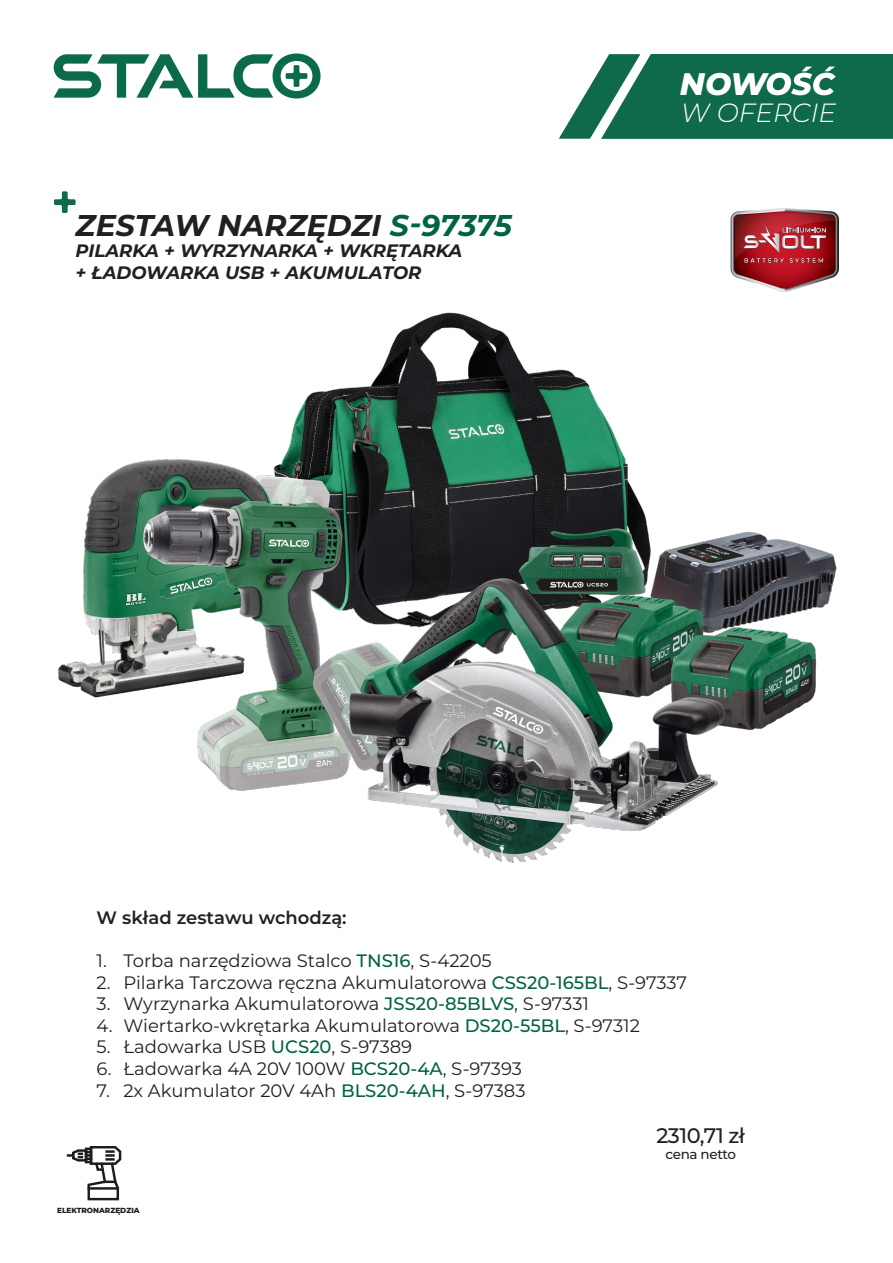
<style>
.page{position:relative;width:893px;height:1263px;background:#fff}
.page>*{position:absolute;margin:0;border:0;box-sizing:border-box;transform-origin:0 0}
.t1{font:italic 800 31.2px "Montserrat";color:#fff}
.nazwa_produktu{font:italic 700 30px "Montserrat";color:#231f20}
.t2{font:italic 300 26.4px "Montserrat";color:#fff}
.do_lewej_tabelka{font:500 21px "Montserrat";letter-spacing:-.025em;color:#231f20}
.t3{font:18px "Montserrat";color:#231f20}
.nazwa_produktu-2{font:italic 700 18px "Montserrat";color:#231f20}
.t4{font:600 18px "Montserrat";color:#231f20}
.do_lewej_tabelka-2{font:500 13.5px "Montserrat";letter-spacing:-.025em;color:#231f20}
.t5{font:800 7.35px "Montserrat";color:#1d1d1b}
.s1{color:#006341}
.s2{font-weight:500;color:#006341}
</style>
<div class="page">
<svg style="left:559px;top:54px;width:334px;height:85px;background:#2f7d65"></svg>
<svg style="left:54px;top:53px;width:267px;height:46px"></svg>
<svg style="left:54px;top:191px;width:22px;height:22px"></svg>
<svg style="left:68px;top:1146px;width:54px;height:55px"></svg>
<svg style="left:730px;top:208px;width:109px;height:84px;background:#ad4f56"></svg>
<img style="left:58px;top:312px;width:779px;height:551px">
<p class="nazwa_produktu" style="left:76px;top:203px;width:438px">ZESTAW NARZĘDZI <span class="s1">S-97375</span></p>
<p class="nazwa_produktu-2" style="left:76px;top:238px;width:388px">PILARKA + WYRZYNARKA + WKRĘTARKA</p>
<p class="nazwa_produktu-2" style="left:76px;top:260px;width:347px">+ ŁADOWARKA USB + AKUMULATOR</p>
<h1 class="t1" style="left:680px;top:61px;width:88px">NOW</h1>
<h3 class="t2" style="left:681px;top:95px;width:157px">W OFERCIE</h3>
<p class="t4" style="left:97px;top:905px;width:252px">W skład zestawu wchodzą:</p>
<p class="t3" style="left:97px;top:948px;width:397px">1. Torba narzędziowa Stalco <span class="s2">TNS16</span>, S-42205</p>
<p class="t3" style="left:97px;top:970px;width:592px">2. Pilarka Tarczowa ręczna Akumulatorowa <span class="s2">CSS20-165BL</span>, S-97337</p>
<p class="t3" style="left:97px;top:991px;width:494px">3. Wyrzynarka Akumulatorowa <span class="s2">JSS20-85BLVS</span>, S-97331</p>
<p class="t3" style="left:97px;top:1013px;width:545px">4. Wiertarko-wkrętarka Akumulatorowa <span class="s2">DS20-55BL</span>, S-97312</p>
<p class="t3" style="left:97px;top:1035px;width:317px">5. Ładowarka USB <span class="s2">UCS20</span>, S-97389</p>
<p class="t3" style="left:97px;top:1056px;width:427px">6. Ładowarka 4A 20V 100W <span class="s2">BCS20-4A</span>, S-97393</p>
<p class="t3" style="left:97px;top:1078px;width:431px">7. 2x Akumulator 20V 4Ah <span class="s2">BLS20-4AH</span>, S-97383</p>
<p class="t5" style="left:57px;top:1206px;width:84px">ELEKTRONARZĘDZIA</p>
<p class="do_lewej_tabelka" style="left:656px;top:1121px;width:90px">2310,71 zł</p>
<p class="do_lewej_tabelka-2" style="left:665px;top:1145px;width:72px">cena netto</p>
</div>
